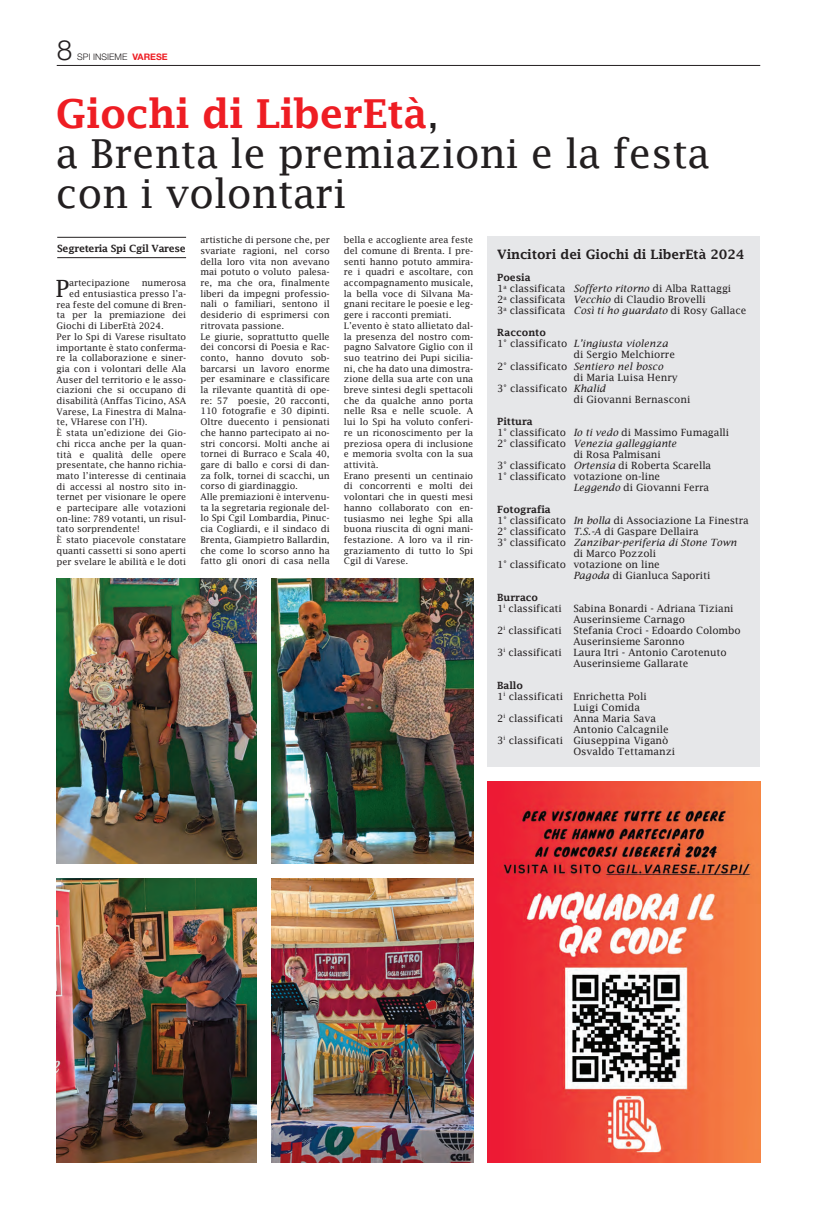
<style>
.page{position:relative;width:817px;height:1219px;background:#fff}
.page>*{position:absolute;margin:0;border:0;box-sizing:border-box;transform-origin:0 0}
.t1{font:40px/40px "Lucida Fax";letter-spacing:-.01em;color:#231f20}
.t2{font:300 28px "Helvetica Neue LT Std";color:#231f20}
.t3{font:23.8px "Lucida Fax";color:#231f20}
.t4{font:600 13px "Lucida Fax";letter-spacing:-.01em;color:#231f20}
.t5{font:10px/11px "Lucida Fax";letter-spacing:-.01em;color:#231f20}
.t6{font:italic 10px "Lucida Fax";letter-spacing:-.01em;color:#231f20}
.t7{font:600 10px "Lucida Fax";letter-spacing:-.01em;color:#231f20}
.t8{font:600 10px "Lucida Fax";letter-spacing:-.03em;color:#231f20}
.t9{font:9px/10.7px "Lucida Fax";letter-spacing:-.01em;color:#231f20}
.t10{font:300 9px "Helvetica Neue LT Std";color:#231f20}
.s1{font-weight:700;color:#ee1d23}
.s2{font-weight:600;color:#ee1d23}
.s3{font-weight:600}
.s4{font-style:italic}
.s5{font-style:normal}
</style>
<div class="page">
<hr style="left:57px;top:65px;width:703px;height:1px;background:#231f20">
<hr style="left:57px;top:237px;width:129px;height:1px;background:#231f20">
<hr style="left:57px;top:257px;width:129px;height:1px;background:#231f20">
<div style="left:487px;top:237px;width:273px;height:530px;background:#e6e7e9"></div>
<img style="left:57px;top:878px;width:200px;height:284px">
<img style="left:57px;top:578px;width:200px;height:286px">
<img style="left:271px;top:578px;width:202px;height:286px">
<img style="left:271px;top:878px;width:202px;height:284px">
<img style="left:487px;top:781px;width:273px;height:381px">
<h2 class="t2" style="left:57px;top:33px;width:17px">8</h2>
<p class="t10" style="left:77px;top:51px;width:92px">SPI INSIEME <span class="s1">VARESE</span></p>
<h1 class="t1" style="left:56px;top:93px;width:655px"><span class="s2">Giochi di LiberEtà</span>,<br>a Brenta le premiazioni e la festa con i volontari</h1>
<p class="t8" style="left:57px;top:242px;width:130px">Segreteria Spi Cgil Varese</p>
<p class="t9" style="left:200px;top:235px;width:131px">artistiche di persone che, per svariate ragioni, nel corso della loro vita non avevano mai potuto o voluto palesa&shy;re, ma che ora, finalmente liberi da impegni professio&shy;nali o familiari, sentono il desiderio di esprimersi con ritrovata passione.<br>Le giurie, soprattutto quelle dei concorsi di Poesia e Rac&shy;conto, hanno dovuto sob&shy;barcarsi un lavoro enorme per esaminare e classificare la rilevante quantità di ope&shy;re: 57 poesie, 20 racconti,<br>110 fotografie e 30 dipinti.<br>Oltre duecento i pensionati che hanno partecipato ai no&shy;stri concorsi. Molti anche ai tornei di Burraco e Scala 40, gare di ballo e corsi di dan&shy;za folk, tornei di scacchi, un corso di giardinaggio.<br>Alle premiazioni è intervenu&shy;ta la segretaria regionale del&shy;lo Spi Cgil Lombardia, Pinuc&shy;cia Cogliardi, e il sindaco di<br>Brenta, Giampietro Ballardin, che come lo scorso anno ha fatto gli onori di casa nella</p>
<p class="t9" style="left:344px;top:235px;width:131px">bella e accogliente area feste del comune di Brenta. I pre&shy;senti hanno potuto ammira&shy;re i quadri e ascoltare, con accompagnamento musicale, la bella voce di Silvana Ma&shy;gnani recitare le poesie e leg&shy;gere i racconti premiati.<br>L’evento è stato allietato dal&shy;la presenza del nostro com&shy;pagno Salvatore Giglio con il suo teatrino dei Pupi sicilia&shy;ni, che ha dato una dimostra&shy;zione della sua arte con una breve sintesi degli spettacoli che da qualche anno porta nelle Rsa e nelle scuole. A lui lo Spi ha voluto conferi&shy;re un riconoscimento per la preziosa opera di inclusione e memoria svolta con la sua attività.<br>Erano presenti un centinaio di concorrenti e molti dei volontari che in questi mesi hanno collaborato con en&shy;tusiasmo nei leghe Spi alla buona riuscita di ogni mani&shy;festazione. A loro va il rin&shy;graziamento di tutto lo Spi<br>Cgil di Varese.</p>
<h3 class="t4" style="left:497px;top:247px;width:249px">Vincitori dei Giochi di LiberEtà 2024</h3>
<p class="t5" style="left:497px;top:272px;width:250px"><span class="s3">Poesia<br></span>1<sup>a</sup> classificata <span class="s4">Sofferto ritorno</span> di Alba Rattaggi<br>2<sup>a</sup> classificata <span class="s4">Vecchio</span> di Claudio Brovelli<br>3<sup>a</sup> classificata <span class="s4">Così ti ho guardato</span> di Rosy Gallace</p>
<p class="t7" style="left:497px;top:327px;width:50px">Racconto</p>
<p class="t6" style="left:497px;top:338px;width:172px"><span class="s5">1° classificato</span> L’ingiusta violenza</p>
<p class="t5" style="left:573px;top:349px;width:103px">di Sergio Melchiorre</p>
<p class="t6" style="left:497px;top:360px;width:167px"><span class="s5">2° classificato</span> Sentiero nel bosco</p>
<p class="t5" style="left:573px;top:371px;width:106px">di Maria Luisa Henry</p>
<p class="t5" style="left:497px;top:382px;width:110px">3° classificato <span class="s4">Khalid</span></p>
<p class="t5" style="left:573px;top:393px;width:118px">di Giovanni Bernasconi</p>
<p class="t7" style="left:497px;top:415px;width:37px">Pittura</p>
<p class="t5" style="left:497px;top:426px;width:233px">1° classificato <span class="s4">Io ti vedo</span> di Massimo Fumagalli</p>
<p class="t6" style="left:497px;top:437px;width:181px"><span class="s5">2° classificato</span> Venezia galleggiante</p>
<p class="t5" style="left:573px;top:448px;width:89px">di Rosa Palmisani</p>
<p class="t5" style="left:497px;top:459px;width:215px">3° classificato <span class="s4">Ortensia</span> di Roberta Scarella</p>
<p class="t5" style="left:497px;top:470px;width:164px">1° classificato votazione on-line</p>
<p class="t5" style="left:573px;top:481px;width:137px"><span class="s4">Leggendo</span> di Giovanni Ferra</p>
<p class="t7" style="left:497px;top:503px;width:55px">Fotografia</p>
<p class="t5" style="left:497px;top:514px;width:253px">1° classificato <span class="s4">In bolla</span> di Associazione La Finestra</p>
<p class="t5" style="left:497px;top:525px;width:203px">2° classificato <span class="s4">T.S.-A</span> di Gaspare Dellaira</p>
<p class="t6" style="left:497px;top:536px;width:241px"><span class="s5">3° classificato</span> Zanzibar-periferia di Stone Town</p>
<p class="t5" style="left:573px;top:547px;width:84px">di Marco Pozzoli</p>
<p class="t5" style="left:497px;top:558px;width:164px">1° classificato votazione on line</p>
<p class="t5" style="left:573px;top:569px;width:139px"><span class="s4">Pagoda</span> di Gianluca Saporiti</p>
<p class="t7" style="left:497px;top:591px;width:42px">Burraco</p>
<p class="t5" style="left:497px;top:602px;width:238px">1<sup>i</sup> classificati Sabina Bonardi - Adriana Tiziani</p>
<p class="t5" style="left:573px;top:613px;width:113px">Auserinsieme Carnago</p>
<p class="t5" style="left:497px;top:624px;width:245px">2<sup>i</sup> classificati Stefania Croci - Edoardo Colombo</p>
<p class="t5" style="left:573px;top:635px;width:113px">Auserinsieme Saronno</p>
<p class="t5" style="left:497px;top:646px;width:231px">3<sup>i</sup> classificati Laura Itri - Antonio Carotenuto</p>
<p class="t5" style="left:573px;top:657px;width:116px">Auserinsieme Gallarate</p>
<p class="t7" style="left:497px;top:679px;width:27px">Ballo</p>
<p class="t5" style="left:497px;top:690px;width:151px">1<sup>i</sup> classificati Enrichetta Poli</p>
<p class="t5" style="left:573px;top:701px;width:68px">Luigi Comida</p>
<p class="t5" style="left:497px;top:712px;width:160px">2<sup>i</sup> classificati Anna Maria Sava</p>
<p class="t5" style="left:573px;top:723px;width:97px">Antonio Calcagnile</p>
<p class="t5" style="left:497px;top:734px;width:173px">3<sup>i</sup> classificati Giuseppina Viganò</p>
<p class="t5" style="left:573px;top:745px;width:103px">Osvaldo Tettamanzi</p>
<h3 class="t3" style="left:55px;top:275px;width:15px">P</h3>
<p class="t9" style="left:69px;top:278px;width:62px">artecipazione</p>
<p class="t9" style="left:142px;top:278px;width:46px">numerosa</p>
<p class="t9" style="left:69px;top:288px;width:119px">ed entusiastica presso l’a-</p>
<p class="t9" style="left:57px;top:299px;width:131px">rea feste del comune di Bren-</p>
<p class="t9" style="left:57px;top:310px;width:131px">ta per la premiazione dei</p>
<p class="t9" style="left:57px;top:320px;width:109px">Giochi di LiberEtà 2024.</p>
<p class="t9" style="left:57px;top:331px;width:131px">Per lo Spi di Varese risultato</p>
<p class="t9" style="left:57px;top:342px;width:131px">importante è stato conferma-</p>
<p class="t9" style="left:57px;top:353px;width:131px">re la collaborazione e siner-</p>
<p class="t9" style="left:57px;top:363px;width:131px">gia con i volontari delle Ala</p>
<p class="t9" style="left:57px;top:374px;width:131px">Auser del territorio e le asso-</p>
<p class="t9" style="left:57px;top:385px;width:131px">ciazioni che si occupano di</p>
<p class="t9" style="left:57px;top:395px;width:131px">disabilità (Anffas Ticino, ASA</p>
<p class="t9" style="left:57px;top:406px;width:131px">Varese, La Finestra di Malna-</p>
<p class="t9" style="left:57px;top:417px;width:92px">te, VHarese con l’H).</p>
<p class="t9" style="left:57px;top:427px;width:131px">È stata un’edizione dei Gio-</p>
<p class="t9" style="left:57px;top:438px;width:131px">chi ricca anche per la quan-</p>
<p class="t9" style="left:57px;top:449px;width:131px">tità e qualità delle opere</p>
<p class="t9" style="left:57px;top:460px;width:131px">presentate, che hanno richia-</p>
<p class="t9" style="left:57px;top:470px;width:131px">mato l’interesse di centinaia</p>
<p class="t9" style="left:57px;top:481px;width:131px">di accessi al nostro sito in-</p>
<p class="t9" style="left:57px;top:492px;width:131px">ternet per visionare le opere</p>
<p class="t9" style="left:57px;top:502px;width:131px">e partecipare alle votazioni</p>
<p class="t9" style="left:57px;top:513px;width:131px">on-line: 789 votanti, un risul-</p>
<p class="t9" style="left:57px;top:524px;width:85px">tato sorprendente!</p>
<p class="t9" style="left:57px;top:534px;width:131px">È stato piacevole constatare</p>
<p class="t9" style="left:57px;top:545px;width:131px">quanti cassetti si sono aperti</p>
<p class="t9" style="left:57px;top:556px;width:131px">per svelare le abilità e le doti</p>
</div>
